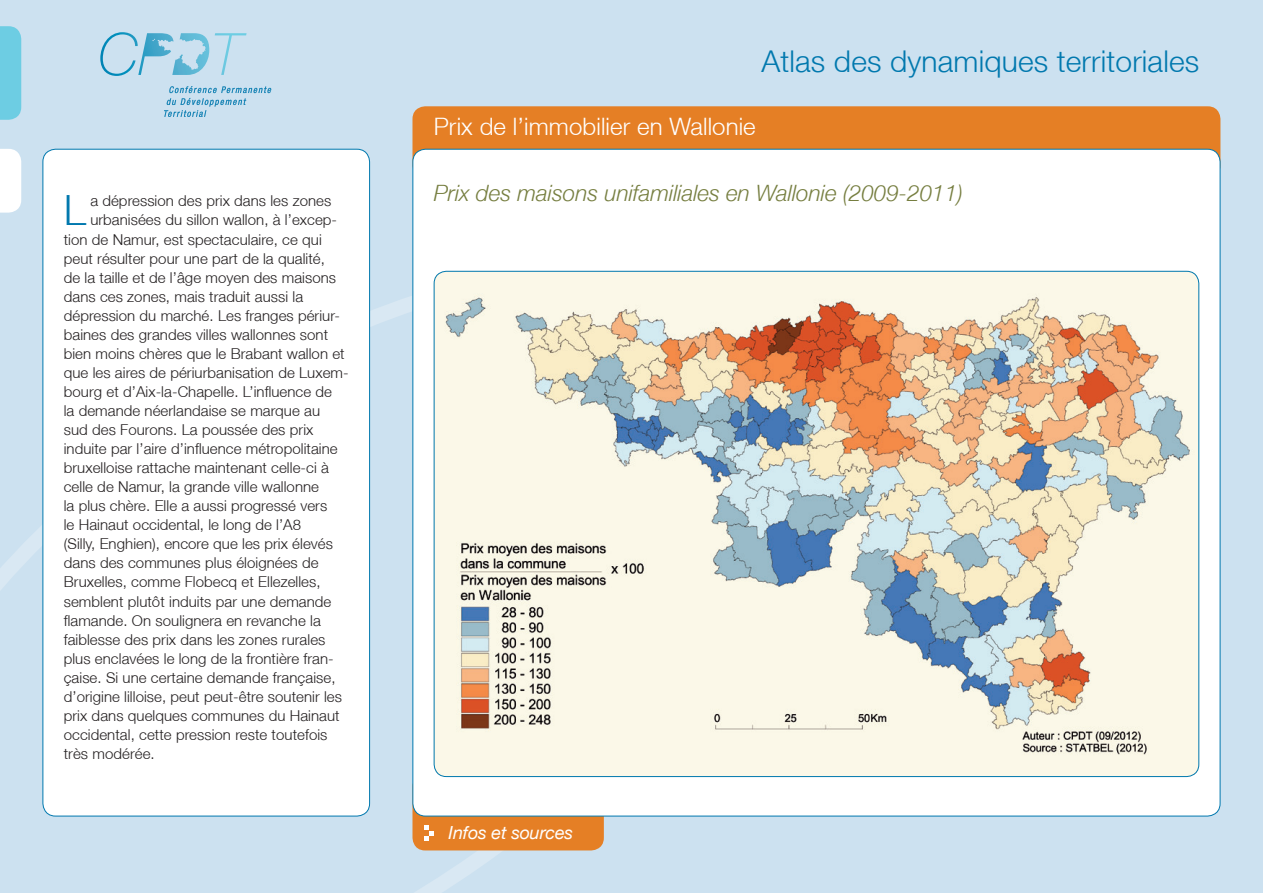
<style>
.page{position:relative;width:1263px;height:893px;background:#cce1f0}
.page>*{position:absolute;margin:0;border:0;box-sizing:border-box;transform-origin:0 0}
.t1{font:300 41.7px "Helvetica Neue LT";color:#0078ae}
.t2{font:300 30px "Helvetica Neue LT";letter-spacing:.005em;color:#0078ae}
.t3{font:300 24px "Helvetica Neue LT";letter-spacing:.005em;color:#fff}
.t4{font:italic 300 22.5px "Helvetica Neue LT";color:#767e40}
.t5{font:italic 18px "Helvetica Neue LT";letter-spacing:-.01em;color:#fff}
.t6{font:300 15px "Helvetica Neue LT";letter-spacing:.005em;color:#231f20}
</style>
<div class="page">
<svg style="left:0;top:264px;width:791px;height:629px"></svg>
<div style="left:43px;top:149px;width:327px;height:667px;background:#fff;border-radius:13px"></div>
<div style="left:412px;top:106px;width:808px;height:72px;background:#e57f25;border-radius:13px"></div>
<svg style="left:164px;top:86px;width:107px;height:31px"></svg>
<svg style="left:215px;top:33px;width:32px;height:42px"></svg>
<svg style="left:100px;top:32px;width:109px;height:44px"></svg>
<div style="left:0;top:26px;width:21px;height:94px;background:#6dcde3"></div>
<svg style="left:0;top:149px;width:21px;height:64px"></svg>
<div style="left:412px;top:774px;width:192px;height:76px;background:#e57f25;border-radius:13px"></div>
<svg style="left:424px;top:826px;width:10px;height:14px"></svg>
<div style="left:413px;top:149px;width:807px;height:667px;background:#fff;border-radius:13px"></div>
<img style="left:434px;top:271px;width:765px;height:506px">
<h1 class="t1" style="left:64px;top:185px;width:24px">L</h1>
<p class="t6" style="left:90px;top:192px;width:242px">a dépression des prix dans les zones</p>
<p class="t6" style="left:90px;top:211px;width:248px">urbanisées du sillon wallon, à l’excep-</p>
<p class="t6" style="left:64px;top:230px;width:260px">tion de Namur, est spectaculaire, ce qui</p>
<p class="t6" style="left:64px;top:249px;width:263px">peut résulter pour une part de la qualité,</p>
<p class="t6" style="left:64px;top:268px;width:274px">de la taille et de l’âge moyen des maisons</p>
<p class="t6" style="left:64px;top:287px;width:241px">dans ces zones, mais traduit aussi la</p>
<p class="t6" style="left:64px;top:306px;width:278px">dépression du marché. Les franges périur-</p>
<p class="t6" style="left:64px;top:325px;width:266px">baines des grandes villes wallonnes sont</p>
<p class="t6" style="left:64px;top:344px;width:282px">bien moins chères que le Brabant wallon et</p>
<p class="t6" style="left:64px;top:363px;width:286px">que les aires de périurbanisation de Luxem-</p>
<p class="t6" style="left:64px;top:382px;width:270px">bourg et d’Aix-la-Chapelle. L’influence de</p>
<p class="t6" style="left:64px;top:401px;width:258px">la demande néerlandaise se marque au</p>
<p class="t6" style="left:64px;top:420px;width:251px">sud des Fourons. La poussée des prix</p>
<p class="t6" style="left:64px;top:440px;width:275px">induite par l’aire d’influence métropolitaine</p>
<p class="t6" style="left:64px;top:459px;width:267px">bruxelloise rattache maintenant celle-ci à</p>
<p class="t6" style="left:64px;top:478px;width:257px">celle de Namur, la grande ville wallonne</p>
<p class="t6" style="left:64px;top:497px;width:265px">la plus chère. Elle a aussi progressé vers</p>
<p class="t6" style="left:64px;top:516px;width:239px">le Hainaut occidental, le long de l’A8</p>
<p class="t6" style="left:64px;top:535px;width:271px">(Silly, Enghien), encore que les prix élevés</p>
<p class="t6" style="left:64px;top:554px;width:256px">dans des communes plus éloignées de</p>
<p class="t6" style="left:64px;top:573px;width:258px">Bruxelles, comme Flobecq et Ellezelles,</p>
<p class="t6" style="left:64px;top:592px;width:269px">semblent plutôt induits par une demande</p>
<p class="t6" style="left:64px;top:611px;width:258px">flamande. On soulignera en revanche la</p>
<p class="t6" style="left:64px;top:630px;width:263px">faiblesse des prix dans les zones rurales</p>
<p class="t6" style="left:64px;top:649px;width:271px">plus enclavées le long de la frontière fran-</p>
<p class="t6" style="left:64px;top:668px;width:273px">çaise. Si une certaine demande française,</p>
<p class="t6" style="left:64px;top:687px;width:280px">d’origine lilloise, peut peut-être soutenir les</p>
<p class="t6" style="left:64px;top:706px;width:277px">prix dans quelques communes du Hainaut</p>
<p class="t6" style="left:64px;top:725px;width:265px">occidental, cette pression reste toutefois</p>
<p class="t6" style="left:64px;top:744px;width:92px">très modérée.</p>
<h2 class="t2" style="left:761px;top:43px;width:439px">Atlas des dynamiques territoriales</h2>
<h3 class="t3" style="left:434px;top:112px;width:323px">Prix de l’immobilier en Wallonie</h3>
<h3 class="t4" style="left:434px;top:179px;width:531px">Prix des maisons unifamiliales en Wallonie (2009-2011)</h3>
<p class="t5" style="left:449px;top:822px;width:126px">Infos et sources</p>
</div>
